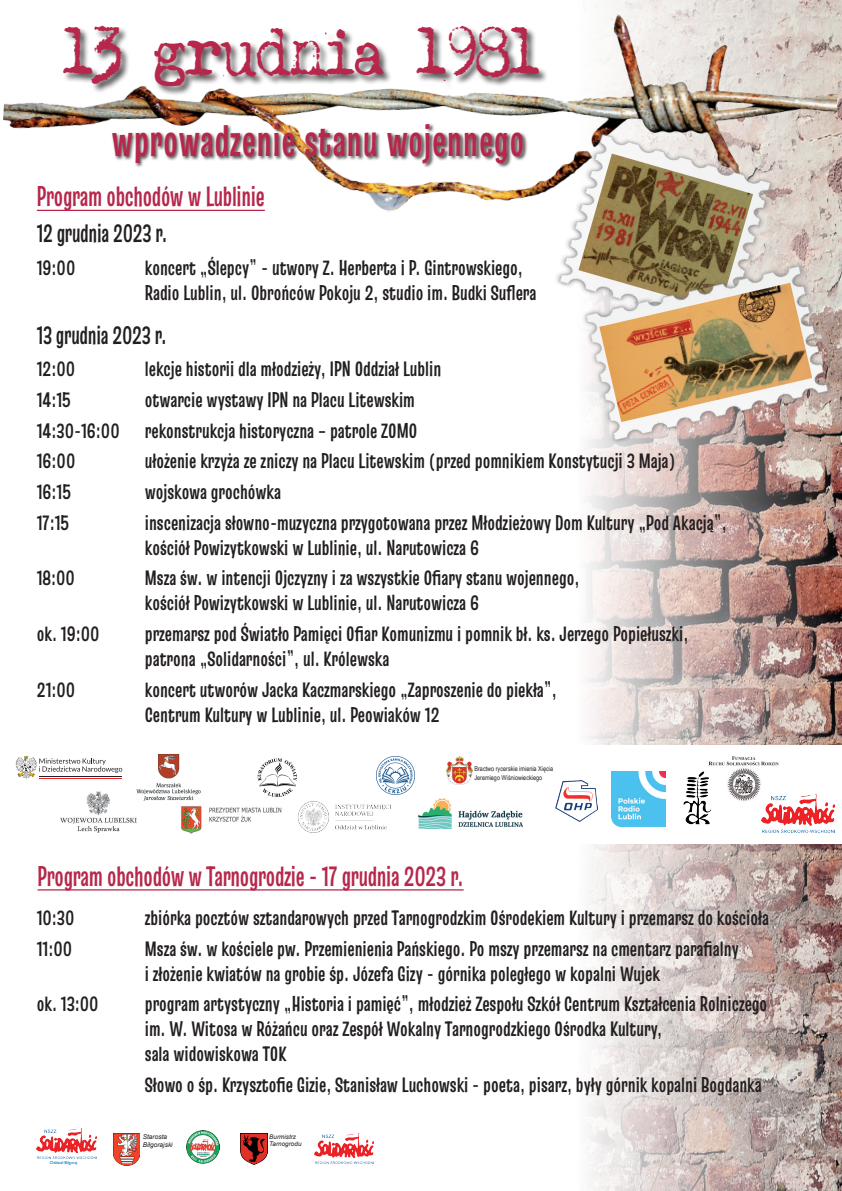
<style>
.page{position:relative;width:842px;height:1191px;background:#fff}
.page>*{position:absolute;margin:0;border:0;box-sizing:border-box;transform-origin:0 0}
.t1{font:52.6px "Maszyna AEG";letter-spacing:-.04em;color:#b6274b;scale:.89 1}
.t2{font:700 44.5px "Truculenta";letter-spacing:.02em;color:#b6274b;scale:.79 1}
.t3{font:700 27.9px "Truculenta";letter-spacing:-.01em;color:#b6274b;scale:.79 1}
.t4{font:700 25.4px "Truculenta";letter-spacing:-.01em;color:#231f20;scale:.79 1}
.t5{font:700 20.7px/25px "Truculenta";color:#231f20;scale:.87 1}
.t6{font:6.7px/8.4px "Arial Narrow";color:#231f20}
.t7{font:italic 6.6px/7.4px "Arial";color:#231f20}
.t8{font:italic 6.4px/7.2px "Arial";color:#231f20}
.t9{font:4.3px "Gill Sans";color:#0075bf}
</style>
<div class="page">
<img style="left:587px;top:243px;width:255px;height:948px">
<div style="left:0;top:745px;width:842px;height:98px;background:#fff"></div>
<img style="left:708px;top:756px;width:71px;height:45px">
<img style="left:761px;top:795px;width:73px;height:37px">
<img style="left:683px;top:771px;width:34px;height:53px">
<img style="left:136px;top:754px;width:65px;height:47px">
<img style="left:61px;top:792px;width:76px;height:40px">
<img style="left:181px;top:806px;width:101px;height:28px">
<img style="left:257px;top:758px;width:40px;height:39px">
<img style="left:377px;top:756px;width:38px;height:38px">
<img style="left:446px;top:756px;width:26px;height:28px">
<svg style="left:16px;top:756px;width:106px;height:22px"></svg>
<img style="left:556px;top:780px;width:41px;height:41px">
<img style="left:298px;top:801px;width:93px;height:32px">
<img style="left:419px;top:798px;width:103px;height:30px">
<img style="left:611px;top:772px;width:55px;height:54px">
<img style="left:3px;top:0;width:839px;height:243px">
<div style="left:62px;top:25px;width:486px;height:71px;background:#231f20;opacity:.75"></div>
<div style="left:111px;top:123px;width:417px;height:45px;background:#231f20;opacity:.75"></div>
<hr style="left:37px;top:210px;width:228px;height:1px;background:#b6274b">
<img style="left:552px;top:128px;width:227px;height:159px">
<img style="left:578px;top:154px;width:175px;height:133px">
<hr style="left:38px;top:889px;width:426px;height:1px;background:#b6274b">
<img style="left:579px;top:257px;width:257px;height:188px">
<img style="left:599px;top:283px;width:213px;height:139px">
<img style="left:37px;top:1128px;width:59px;height:30px">
<img style="left:114px;top:1133px;width:26px;height:32px">
<img style="left:187px;top:1130px;width:33px;height:33px">
<img style="left:241px;top:1133px;width:26px;height:31px">
<img style="left:314px;top:1133px;width:60px;height:30px">
<h1 class="t1" style="left:62px;top:19px;width:538px">13 grudnia 1981</h1>
<h2 class="t2" style="left:111px;top:112px;width:524px">wprowadzenie stanu wojennego</h2>
<h3 class="t3" style="left:37px;top:179px;width:290px">Program obchodów w Lublinie</h3>
<p class="t4" style="left:37px;top:217px;width:167px">12 grudnia 2023 r.</p>
<p class="t5" style="left:37px;top:255px;width:46px">19:00</p>
<p class="t5" style="left:145px;top:255px;width:452px">koncert „Ślepcy” - utwory Z. Herberta i P. Gintrowskiego,<br>Radio Lublin, ul. Obrońców Pokoju 2, studio im. Budki Suflera</p>
<p class="t4" style="left:37px;top:319px;width:166px">13 grudnia 2023 r.</p>
<p class="t5" style="left:37px;top:356px;width:46px">12:00</p>
<p class="t5" style="left:145px;top:356px;width:342px">lekcje historii dla młodzieży, IPN Oddział Lublin</p>
<p class="t5" style="left:37px;top:387px;width:41px">14:15</p>
<p class="t5" style="left:37px;top:384px;width:438px;line-height:30.7px;text-align:justify;text-indent:108px">otwarcie wystawy IPN na Placu Litewskim 14:30-16:00 rekonstrukcja historyczna – patrole ZOMO 16:00</p>
<p class="t5" style="left:145px;top:448px;width:612px">ułożenie krzyża ze zniczy na Placu Litewskim (przed pomnikiem Konstytucji 3 Maja)</p>
<p class="t5" style="left:37px;top:479px;width:41px">16:15</p>
<p class="t5" style="left:145px;top:479px;width:158px">wojskowa grochówka</p>
<p class="t5" style="left:37px;top:510px;width:39px">17:15</p>
<p class="t5" style="left:145px;top:510px;width:670px">inscenizacja słowno-muzyczna przygotowana przez Młodzieżowy Dom Kultury „Pod Akacją”, kościół Powizytkowski w Lublinie, ul. Narutowicza 6</p>
<p class="t5" style="left:37px;top:565px;width:45px">18:00</p>
<p class="t5" style="left:145px;top:565px;width:501px">Msza św. w intencji Ojczyzny i za wszystkie Ofiary stanu wojennego, kościół Powizytkowski w Lublinie, ul. Narutowicza 6</p>
<p class="t5" style="left:37px;top:621px;width:74px">ok. 19:00</p>
<p class="t5" style="left:145px;top:621px;width:626px">przemarsz pod Światło Pamięci Ofiar Komunizmu i pomnik bł. ks. Jerzego Popiełuszki, patrona „Solidarności”, ul. Królewska</p>
<p class="t5" style="left:37px;top:677px;width:46px">21:00</p>
<p class="t5" style="left:145px;top:677px;width:475px">koncert utworów Jacka Kaczmarskiego „Zaproszenie do piekła”,<br>Centrum Kultury w Lublinie, ul. Peowiaków 12</p>
<p class="t6" style="left:474px;top:764px;width:80px">Bractwo rycerskie imienia Xięcia<br>Jeremiego Wiśniowieckiego</p>
<h3 class="t3" style="left:38px;top:858px;width:541px">Program obchodów w Tarnogrodzie - 17 grudnia 2023 r.</h3>
<p class="t5" style="left:37px;top:905px;width:45px">10:30</p>
<p class="t5" style="left:145px;top:905px;width:719px">zbiórka pocztów sztandarowych przed Tarnogrodzkim Ośrodekiem Kultury i przemarsz do kościoła</p>
<p class="t5" style="left:37px;top:936px;width:42px">11:00</p>
<p class="t5" style="left:145px;top:936px;width:684px">Msza św. w kościele pw. Przemienienia Pańskiego. Po mszy przemarsz na cmentarz parafialny i złożenie kwiatów na grobie śp. Józefa Gizy - górnika poległego w kopalni Wujek</p>
<p class="t5" style="left:37px;top:991px;width:73px">ok. 13:00</p>
<p class="t5" style="left:145px;top:991px;width:717px">program artystyczny „Historia i pamięć”, młodzież Zespołu Szkół Centrum Kształcenia Rolniczego im. W. Witosa w Różańcu oraz Zespół Wokalny Tarnogrodzkiego Ośrodka Kultury,<br>sala widowiskowa TOK</p>
<p class="t5" style="left:145px;top:1072px;width:710px">Słowo o śp. Krzysztofie Gizie, Stanisław Luchowski - poeta, pisarz, były górnik kopalni Bogdanka</p>
<p class="t9" style="left:50px;top:1160px;width:29px">Oddział Biłgoraj</p>
<p class="t7" style="left:143px;top:1133px;width:32px">Starosta<br>Biłgorajski</p>
<p class="t8" style="left:269px;top:1132px;width:34px">Burmistrz<br>Tarnogrodu</p>
</div>
